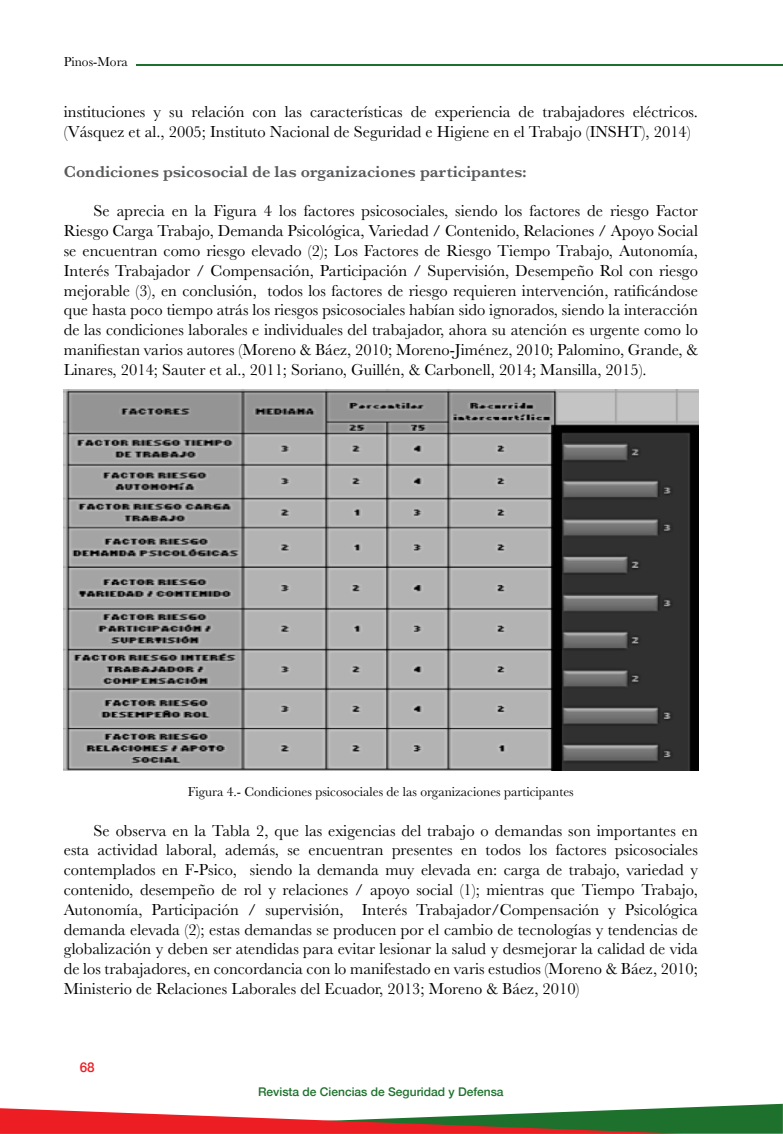
<style>
.page{position:relative;width:783px;height:1134px;background:#fff}
.page>*{position:absolute;margin:0;border:0;box-sizing:border-box;transform-origin:0 0}
.t1{font:16.5px/19.8px "Baskerville";color:#000;text-align:justify}
.t2{font:600 16.5px "Baskerville";color:#58595b}
.t3{font:13.5px "Baskerville";color:#000}
.t4{font:500 13.5px "Helvetica Neue";color:#ed1d24}
.t5{font:500 12px "Helvetica Neue";color:#1e712d}
</style>
<div class="page">
<svg style="left:0;top:1104px;width:783px;height:30px"></svg>
<hr style="left:136px;top:64px;width:647px;height:2px;background:#1e712d">
<img style="left:64px;top:389px;width:634px;height:382px">
<p class="t3" style="left:64px;top:53px;width:66px">Pinos-Mora</p>
<p class="t1" style="left:64px;top:102px;width:635px">instituciones y su relación con las características de experiencia de trabajadores eléctricos. (Vásquez et al., 2005; Instituto Nacional de Seguridad e Higiene en el Trabajo (INSHT), 2014)</p>
<p class="t2" style="left:64px;top:160px;width:464px">Condiciones psicosocial de las organizaciones participantes:</p>
<p class="t1" style="left:64px;top:201px;width:636px;text-indent:30px">Se aprecia en la Figura 4 los factores psicosociales, siendo los factores de riesgo Factor Riesgo Carga Trabajo, Demanda Psicológica, Variedad / Contenido, Relaciones / Apoyo Social se encuentran como riesgo elevado (2); Los Factores de Riesgo Tiempo Trabajo, Autonomía, Interés Trabajador / Compensación, Participación / Supervisión, Desempeño Rol con riesgo mejorable (3), en conclusión, todos los factores de riesgo requieren intervención, ratificándose que hasta poco tiempo atrás los riesgos psicosociales habían sido ignorados, siendo la interacción de las condiciones laborales e individuales del trabajador, ahora su atención es urgente como lo manifiestan varios autores (Moreno &amp; Báez, 2010; Moreno-Jiménez, 2010; Palomino, Grande, &amp; Linares, 2014; Sauter et al., 2011; Soriano, Guillén, &amp; Carbonell, 2014; Mansilla, 2015).</p>
<p class="t3" style="left:188px;top:783px;width:387px">Figura 4.- Condiciones psicosociales de las organizaciones participantes</p>
<p class="t1" style="left:64px;top:821px;width:635px;text-indent:30px">Se observa en la Tabla 2, que las exigencias del trabajo o demandas son importantes en esta actividad laboral, además, se encuentran presentes en todos los factores psicosociales contemplados en F-Psico, siendo la demanda muy elevada en: carga de trabajo, variedad y contenido, desempeño de rol y relaciones / apoyo social (1); mientras que Tiempo Trabajo, Autonomía, Participación / supervisión, Interés Trabajador/Compensación y Psicológica demanda elevada (2); estas demandas se producen por el cambio de tecnologías y tendencias de globalización y deben ser atendidas para evitar lesionar la salud y desmejorar la calidad de vida de los trabajadores, en concordancia con lo manifestado en varis estudios (Moreno &amp; Báez, 2010; Ministerio de Relaciones Laborales del Ecuador, 2013; Moreno &amp; Báez, 2010)</p>
<p class="t4" style="left:80px;top:1056px;width:17px">68</p>
<p class="t5" style="left:258px;top:1082px;width:247px">Revista de Ciencias de Seguridad y Defensa</p>
</div>
